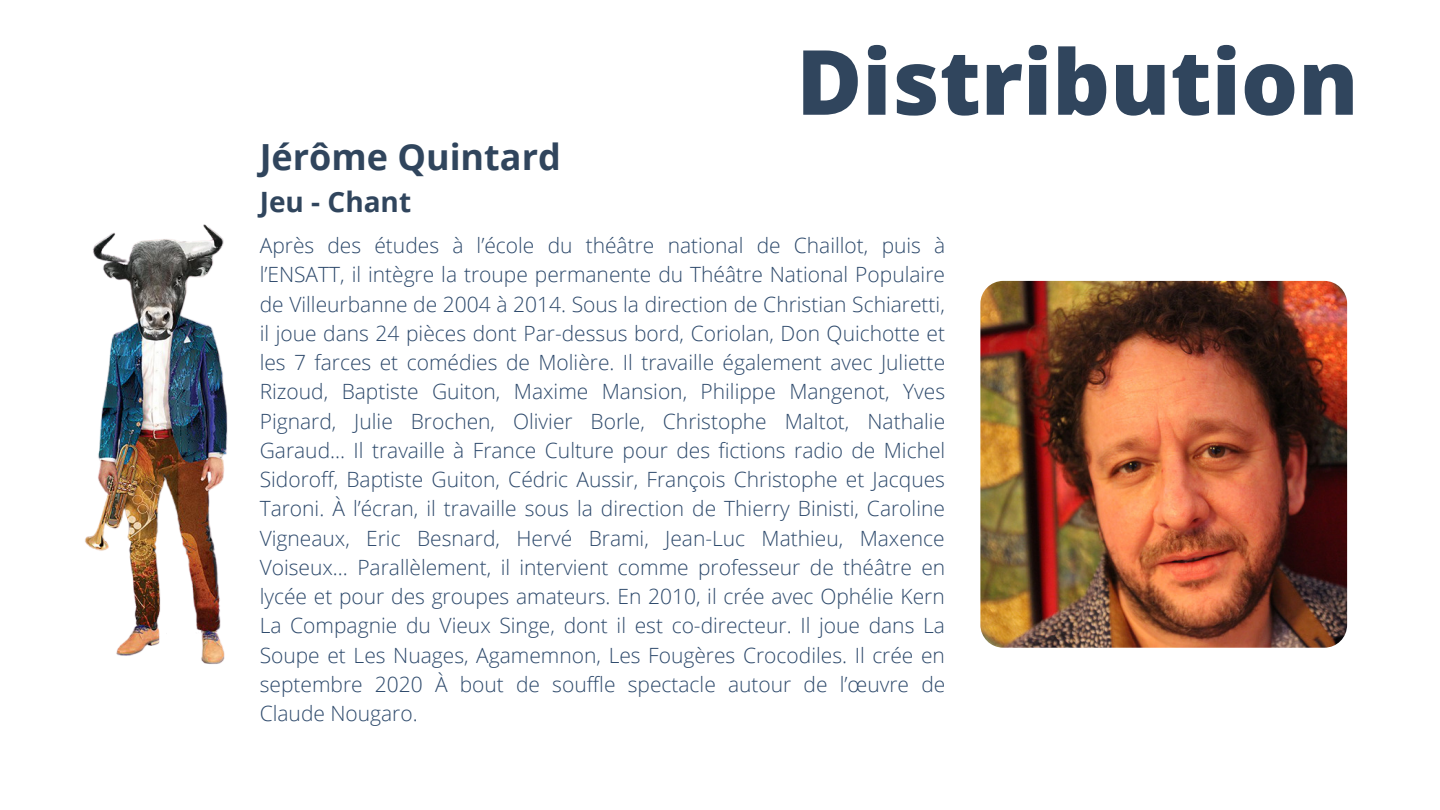
<style>
.page{position:relative;width:1440px;height:810px;background:#fff}
.page>*{position:absolute;margin:0;border:0;box-sizing:border-box;transform-origin:0 0}
.t1{font:800 90px "Open Sans";color:#30455d}
.t2{font:700 36px "Open Sans";color:#30455d}
.t3{font:700 28px "Open Sans";color:#30455d}
.t4{font:300 21px/29.2px "Open Sans";color:#2e4a6c;text-align:justify}
</style>
<div class="page">
<img style="left:980px;top:281px;width:367px;height:367px;border-radius:23px">
<img style="left:85px;top:224px;width:143px;height:440px">
<h2 class="t2" style="left:260px;top:131px;width:303px">Jérôme Quintard</h2>
<h3 class="t3" style="left:260px;top:182px;width:153px">Jeu - Chant</h3>
<h1 class="t1" style="left:796px;top:19px;width:564px">Distribution</h1>
<p class="t4" style="left:260px;top:230px;width:687px">Après des études à l’école du théâtre national de Chaillot, puis à l’ENSATT, il intègre la troupe permanente du Théâtre National Populaire de Villeurbanne de 2004 à 2014. Sous la direction de Christian Schiaretti, il joue dans 24 pièces dont Par-dessus bord, Coriolan, Don Quichotte et les 7 farces et comédies de Molière. Il travaille également avec Juliette Rizoud, Baptiste Guiton, Maxime Mansion, Philippe Mangenot, Yves Pignard, Julie Brochen, Olivier Borle, Christophe Maltot, Nathalie Garaud… Il travaille à France Culture pour des fictions radio de Michel Sidoroff, Baptiste Guiton, Cédric Aussir, François Christophe et Jacques Taroni. À l’écran, il travaille sous la direction de Thierry Binisti, Caroline Vigneaux, Eric Besnard, Hervé Brami, Jean-Luc Mathieu, Maxence Voiseux… Parallèlement, il intervient comme professeur de théâtre en lycée et pour des groupes amateurs. En 2010, il crée avec Ophélie Kern La Compagnie du Vieux Singe, dont il est co-directeur. Il joue dans La Soupe et Les Nuages, Agamemnon, Les Fougères Crocodiles. Il crée en septembre 2020 À bout de souffle spectacle autour de l’œuvre de Claude Nougaro.</p>
</div>
